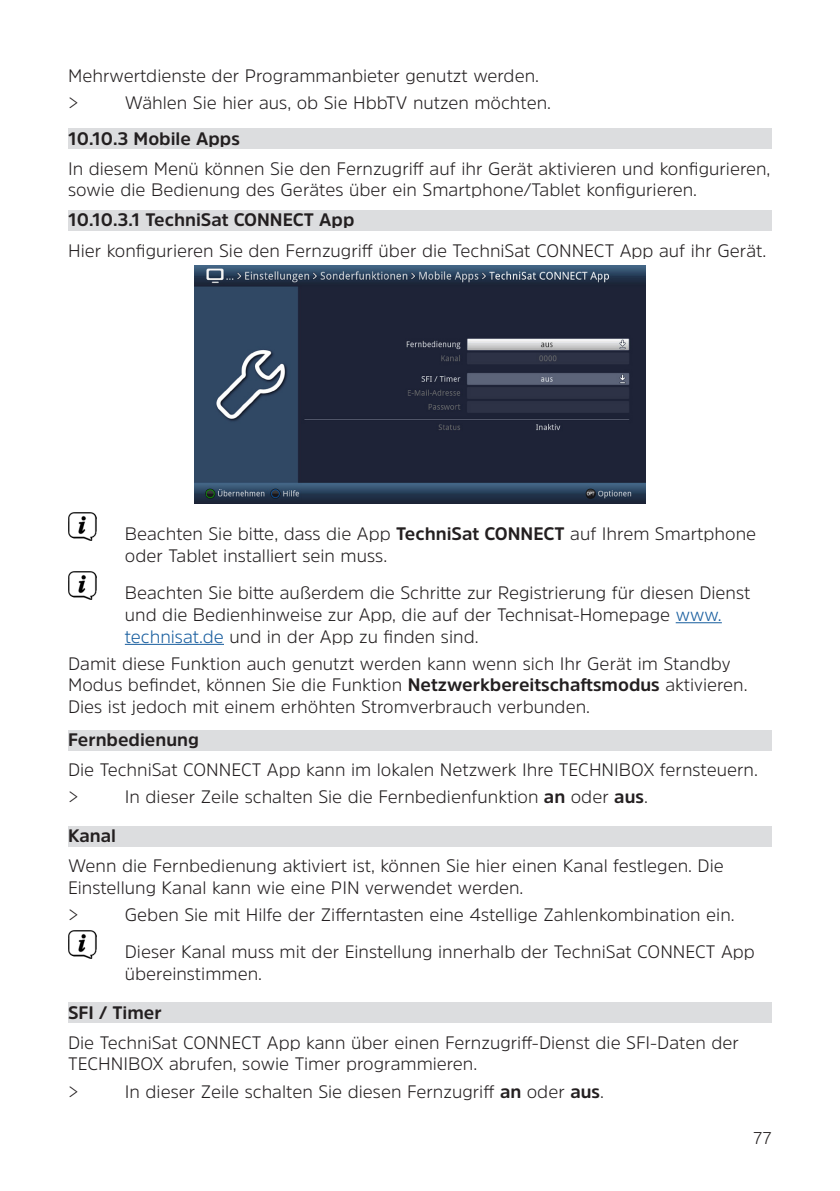
<style>
.page{position:relative;width:840px;height:1191px;background:#fff}
.page>*{position:absolute;margin:0;border:0;box-sizing:border-box;transform-origin:0 0}
.Hinweis{font:300 18px/21.6px "Amsi Pro";color:#231f20}
.Einzug{font:300 18px "Amsi Pro";color:#231f20}
.Überschrift{font:700 18px "Amsi Pro";color:#231f20}
.t1{font:300 17px "Amsi Pro";color:#231f20}
.s1{font-weight:700}
.s2{color:#175d9e}
</style>
<div class="page">
<div style="left:68px;top:128px;width:703px;height:21px;background:#dcdddf"></div>
<div style="left:68px;top:210px;width:703px;height:21px;background:#dcdddf"></div>
<hr style="left:675px;top:622px;width:46px;height:1px;background:#175d9e">
<hr style="left:125px;top:644px;width:99px;height:1px;background:#175d9e">
<div style="left:68px;top:729px;width:703px;height:21px;background:#dcdddf"></div>
<div style="left:68px;top:825px;width:703px;height:21px;background:#dcdddf"></div>
<div style="left:68px;top:1002px;width:703px;height:21px;background:#dcdddf"></div>
<img style="left:194px;top:266px;width:451px;height:237px">
<img style="left:68px;top:512px;width:28px;height:28px">
<img style="left:68px;top:571px;width:28px;height:28px">
<img style="left:68px;top:930px;width:28px;height:28px">
<p class="Hinweis" style="left:68px;top:64px;width:472px">Mehrwertdienste der Programmanbieter genutzt werden.</p>
<p class="Einzug" style="left:68px;top:90px;width:12px">&gt;</p>
<p class="Einzug" style="left:125px;top:90px;width:427px">Wählen Sie hier aus, ob Sie HbbTV nutzen möchten.</p>
<p class="Überschrift" style="left:68px;top:126px;width:173px">10.10.3 Mobile Apps</p>
<p class="Hinweis" style="left:68px;top:157px;width:703px">In diesem Menü können Sie den Fernzugriff auf ihr Gerät aktivieren und konfigurieren, sowie die Bedienung des Gerätes über ein Smartphone/Tablet konfigurieren.</p>
<p class="Überschrift" style="left:68px;top:208px;width:288px">10.10.3.1 TechniSat CONNECT App</p>
<p class="Hinweis" style="left:68px;top:239px;width:699px">Hier konfigurieren Sie den Fernzugriff über die TechniSat CONNECT App auf ihr Gerät.</p>
<p class="Hinweis" style="left:125px;top:523px;width:632px">Beachten Sie bitte, dass die App <span class="s1">TechniSat CONNECT</span> auf Ihrem Smartphone oder Tablet installiert sein muss.</p>
<p class="Hinweis" style="left:125px;top:581px;width:626px">Beachten Sie bitte außerdem die Schritte zur Registrierung für diesen Dienst und die Bedienhinweise zur App, die auf der Technisat-Homepage <span class="s2">www. technisat.de</span> und in der App zu finden sind.</p>
<p class="Hinweis" style="left:68px;top:652px;width:680px">Damit diese Funktion auch genutzt werden kann wenn sich Ihr Gerät im Standby<br>Modus befindet, können Sie die Funktion <span class="s1">Netzwerkbereitschaftsmodus</span> aktivieren.<br>Dies ist jedoch mit einem erhöhten Stromverbrauch verbunden.</p>
<p class="Überschrift" style="left:68px;top:727px;width:132px">Fernbedienung</p>
<p class="Hinweis" style="left:68px;top:758px;width:691px">Die TechniSat CONNECT App kann im lokalen Netzwerk Ihre TECHNIBOX fernsteuern.</p>
<p class="Einzug" style="left:68px;top:784px;width:12px">&gt;</p>
<p class="Einzug" style="left:125px;top:784px;width:524px">In dieser Zeile schalten Sie die Fernbedienfunktion <span class="s1">an</span> oder <span class="s1">aus</span>.</p>
<p class="Überschrift" style="left:68px;top:823px;width:49px">Kanal</p>
<p class="Hinweis" style="left:68px;top:854px;width:656px">Wenn die Fernbedienung aktiviert ist, können Sie hier einen Kanal festlegen. Die</p>
<p class="Hinweis" style="left:68px;top:876px;width:456px">Einstellung Kanal kann wie eine PIN verwendet werden.</p>
<p class="Einzug" style="left:68px;top:902px;width:12px">&gt;</p>
<p class="Einzug" style="left:125px;top:902px;width:611px">Geben Sie mit Hilfe der Zifferntasten eine 4stellige Zahlenkombination ein.</p>
<p class="Hinweis" style="left:125px;top:940px;width:631px">Dieser Kanal muss mit der Einstellung innerhalb der TechniSat CONNECT App übereinstimmen.</p>
<p class="Überschrift" style="left:68px;top:999px;width:95px">SFI / Timer</p>
<p class="Hinweis" style="left:68px;top:1031px;width:672px">Die TechniSat CONNECT App kann über einen Fernzugriff-Dienst die SFI-Daten der<br>TECHNIBOX abrufen, sowie Timer programmieren.</p>
<p class="Einzug" style="left:68px;top:1078px;width:12px">&gt;</p>
<p class="Einzug" style="left:125px;top:1078px;width:480px">In dieser Zeile schalten Sie diesen Fernzugriff <span class="s1">an</span> oder <span class="s1">aus</span>.</p>
<p class="t1" style="left:752px;top:1125px;width:20px">77</p>
</div>
